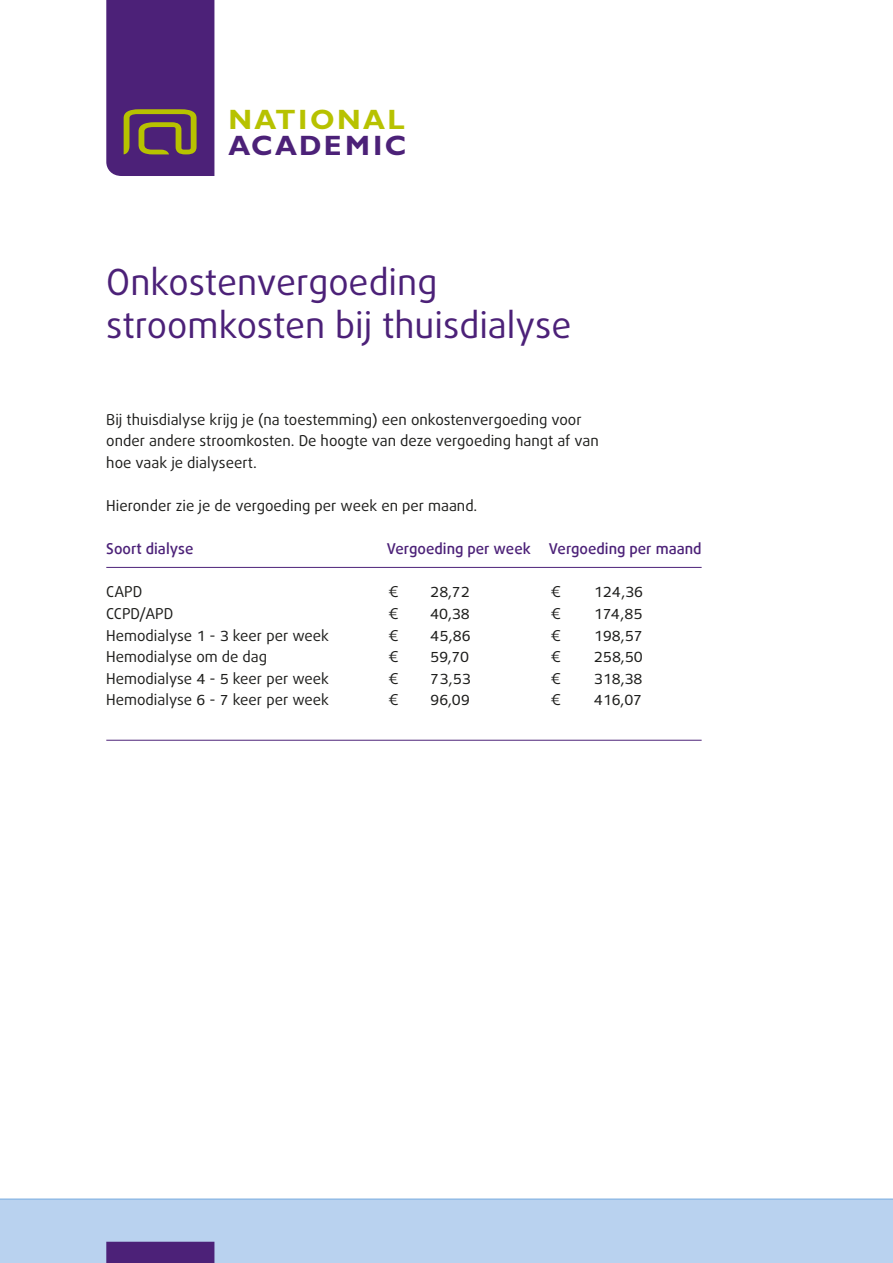
<style>
.page{position:relative;width:893px;height:1263px;background:#fff}
.page>*{position:absolute;margin:0;border:0;box-sizing:border-box;transform-origin:0 0}
.t1{font:36px/43.2px "Bagus";color:#4c2178}
.t2{font:700 28.05px "Gill Sans";letter-spacing:.085em;color:#b7c200}
.t3{font:700 28.05px "Gill Sans";letter-spacing:.075em;color:#4c2178}
.t4{font:15px/21.6px "Bagus";color:#1d1d1b}
.t5{font:500 15px "Bagus";color:#4c2178}
</style>
<div class="page">
<svg style="left:106px;top:0;width:108px;height:176px;background:#552e71"></svg>
<hr style="left:106px;top:567px;width:596px;height:1px;background:#4c2178">
<hr style="left:106px;top:740px;width:596px;height:1px;background:#4c2178">
<div style="left:0;top:1199px;width:893px;height:64px;background:#b9d2ef"></div>
<hr style="left:0;top:1198px;width:893px;height:2px;background:#92bce6">
<div style="left:106px;top:1242px;width:108px;height:21px;background:#4c2178"></div>
<h2 class="t2" style="left:228px;top:103px;width:178px">NATIONAL</h2>
<h2 class="t3" style="left:228px;top:129px;width:179px">ACADEMIC</h2>
<h1 class="t1" style="left:106px;top:264px;width:467px">Onkostenvergoeding stroomkosten bij thuisdialyse</h1>
<p class="t4" style="left:106px;top:410px;width:494px">Bij thuisdialyse krijg je (na toestemming) een onkostenvergoeding voor onder andere stroomkosten. De hoogte van deze vergoeding hangt af van hoe vaak je dialyseert.</p>
<p class="t4" style="left:106px;top:496px;width:373px">Hieronder zie je de vergoeding per week en per maand.</p>
<p class="t5" style="left:106px;top:539px;width:89px">Soort dialyse</p>
<p class="t5" style="left:387px;top:539px;width:316px">Vergoeding per week Vergoeding per maand</p>
<p class="t4" style="left:106px;top:583px;width:38px">CAPD</p>
<p class="t4" style="left:388px;top:583px;width:12px">€</p>
<p class="t4" style="left:430px;top:583px;width:41px">28,72</p>
<p class="t4" style="left:550px;top:583px;width:12px">€</p>
<p class="t4" style="left:594px;top:583px;width:51px">124,36</p>
<p class="t4" style="left:106px;top:604px;width:69px">CCPD/APD</p>
<p class="t4" style="left:388px;top:604px;width:12px">€</p>
<p class="t4" style="left:430px;top:604px;width:41px">40,38</p>
<p class="t4" style="left:550px;top:604px;width:12px">€</p>
<p class="t4" style="left:594px;top:604px;width:50px">174,85</p>
<p class="t4" style="left:106px;top:626px;width:224px">Hemodialyse 1 - 3 keer per week</p>
<p class="t4" style="left:388px;top:626px;width:12px">€</p>
<p class="t4" style="left:430px;top:626px;width:42px">45,86</p>
<p class="t4" style="left:550px;top:626px;width:12px">€</p>
<p class="t4" style="left:594px;top:626px;width:50px">198,57</p>
<p class="t4" style="left:106px;top:647px;width:162px">Hemodialyse om de dag</p>
<p class="t4" style="left:388px;top:647px;width:12px">€</p>
<p class="t4" style="left:430px;top:647px;width:40px">59,70</p>
<p class="t4" style="left:550px;top:647px;width:12px">€</p>
<p class="t4" style="left:594px;top:647px;width:51px">258,50</p>
<p class="t4" style="left:106px;top:669px;width:224px">Hemodialyse 4 - 5 keer per week</p>
<p class="t4" style="left:388px;top:669px;width:12px">€</p>
<p class="t4" style="left:430px;top:669px;width:42px">73,53</p>
<p class="t4" style="left:550px;top:669px;width:12px">€</p>
<p class="t4" style="left:594px;top:669px;width:50px">318,38</p>
<p class="t4" style="left:106px;top:691px;width:224px">Hemodialyse 6 - 7 keer per week</p>
<p class="t4" style="left:388px;top:691px;width:12px">€</p>
<p class="t4" style="left:430px;top:691px;width:41px">96,09</p>
<p class="t4" style="left:550px;top:691px;width:12px">€</p>
<p class="t4" style="left:594px;top:691px;width:50px">416,07</p>
</div>
